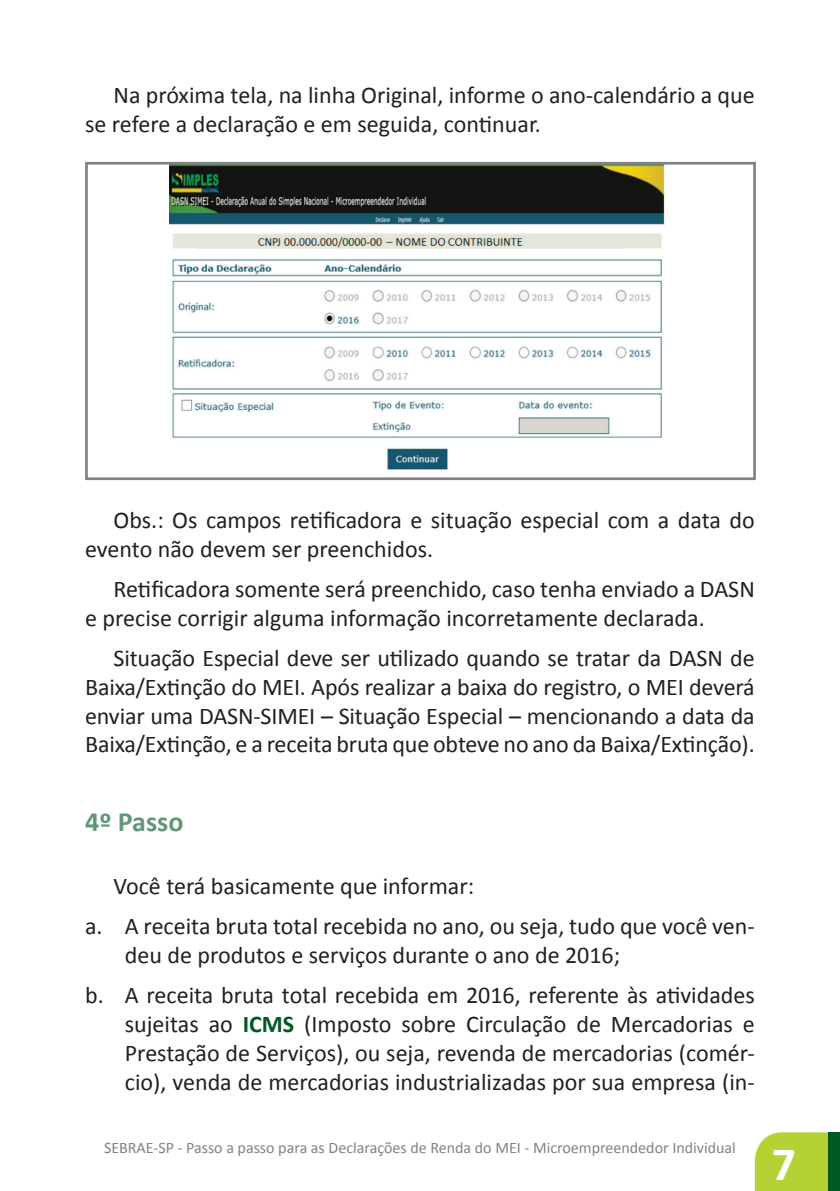
<style>
.page{position:relative;width:840px;height:1191px;background:#fff}
.page>*{position:absolute;margin:0;border:0;box-sizing:border-box;transform-origin:0 0}
.t1{font:700 48px "Calibri";color:#fff}
.t2{font:700 28px "Calibri";color:#5f9876}
.t3{font:24px/28.8px "Calibri";color:#231f20}
.t4{font:16px "Calibri";color:#808285}
.s1{font-weight:700;color:#005824}
</style>
<div class="page">
<div style="left:754px;top:1132px;width:74px;height:59px;background:#b3d234"></div>
<div style="left:828px;top:1132px;width:11px;height:59px;background:#005824"></div>
<img style="left:170px;top:166px;width:495px;height:304px">
<div style="left:85px;top:162px;width:670px;height:318px;border:3px solid #808285"></div>
<p class="t3" style="left:85px;top:81px;width:670px;text-indent:28px">Na próxima tela, na linha Original, informe o ano-calendário a que se refere a declaração e em seguida, continuar.</p>
<p class="t3" style="left:85px;top:506px;width:670px;text-indent:28px">Obs.: Os campos retificadora e situação especial com a data do evento não devem ser preenchidos.</p>
<p class="t3" style="left:85px;top:575px;width:670px;text-indent:28px">Retificadora somente será preenchido, caso tenha enviado a DASN e precise corrigir alguma informação incorretamente declarada.</p>
<p class="t3" style="left:85px;top:643px;width:670px;text-align:justify;text-indent:28px">Situação Especial deve ser utilizado quando se tratar da DASN de Baixa/Extinção do MEI. Após realizar a baixa do registro, o MEI deverá enviar uma DASN-SIMEI – Situação Especial – mencionando a data da Baixa/Extinção, e a receita bruta que obteve no ano da Baixa/Extinção).</p>
<p class="t2" style="left:85px;top:804px;width:100px">4º Passo</p>
<p class="t3" style="left:85px;top:866px;width:670px;line-height:40.2px;text-indent:28px">Você terá basicamente que informar:<br>a. A receita bruta total recebida no ano, ou seja, tudo que você ven-</p>
<p class="t3" style="left:85px;top:935px;width:670px;line-height:40.2px;text-indent:40px">deu de produtos e serviços durante o ano de 2016;<br>b. A receita bruta total recebida em 2016, referente às atividades</p>
<p class="t3" style="left:125px;top:1010px;width:631px;text-align:justify">sujeitas ao <span class="s1">ICMS</span> (Imposto sobre Circulação de Mercadorias e Prestação de Serviços), ou seja, revenda de mercadorias (comér&shy;cio), venda de mercadorias industrializadas por sua empresa (in-</p>
<p class="t4" style="left:104px;top:1137px;width:633px">SEBRAE-SP - Passo a passo para as Declarações de Renda do MEI - Microempreendedor Individual</p>
<h1 class="t1" style="left:771px;top:1133px;width:26px">7</h1>
</div>
